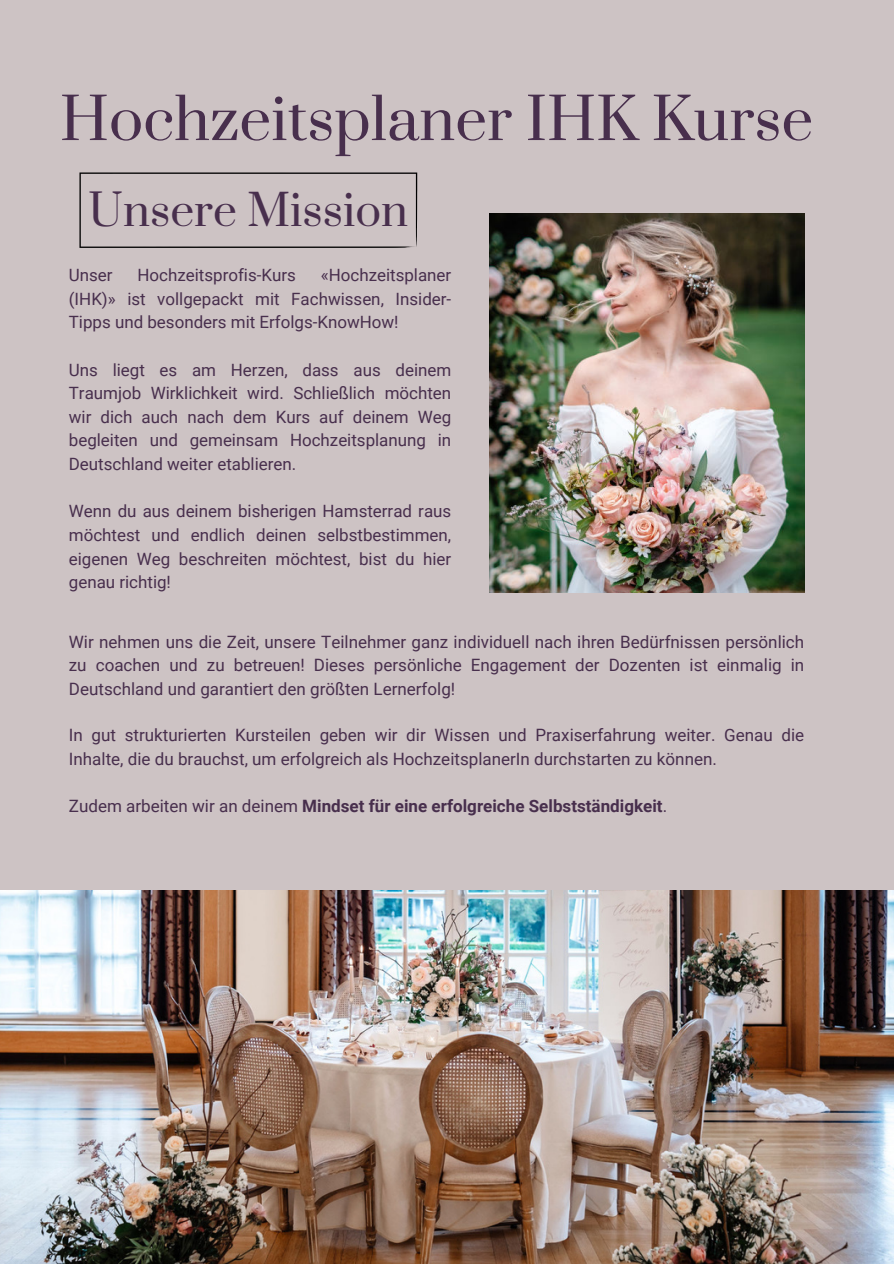
<style>
.page{position:relative;width:894px;height:1264px;background:#fff}
.page>*{position:absolute;margin:0;border:0;box-sizing:border-box;transform-origin:0 0}
.t1{font:56.7px "Prata";color:#482f4d}
.t2{font:42.6px "Prata";color:#482f4d}
.t3{font:16.95px/23.7px "Roboto";color:#482f4d;text-align:justify}
.t4{font:700 16.95px "Roboto";color:#482f4d}
.s1{font-weight:400}
</style>
<div class="page">
<div style="left:0;top:0;width:893px;height:1263px;background:#cdc3c4"></div>
<img style="left:489px;top:214px;width:315px;height:379px">
<svg style="left:79px;top:172px;width:338px;height:76px"></svg>
<img style="left:0;top:890px;width:893px;height:373px">
<h1 class="t1" style="left:60px;top:72px;width:754px">Hochzeitsplaner IHK Kurse</h1>
<h2 class="t2" style="left:89px;top:175px;width:321px">Unsere Mission</h2>
<p class="t3" style="left:69px;top:262px;width:45px">Unser</p>
<p class="t3" style="left:137px;top:262px;width:160px">Hochzeitsprofis-Kurs</p>
<p class="t3" style="left:69px;top:262px;width:384px;text-indent:252px">«Hochzeitsplaner (IHK)» ist vollgepackt mit Fachwissen, Insider-Tipps und besonders mit Erfolgs-KnowHow!</p>
<p class="t3" style="left:69px;top:357px;width:384px">Uns liegt es am Herzen, dass aus deinem Traumjob Wirklichkeit wird. Schließlich möchten wir dich auch nach dem Kurs auf deinem Weg begleiten und gemeinsam Hochzeitsplanung in Deutschland weiter etablieren.</p>
<p class="t3" style="left:69px;top:499px;width:384px">Wenn du aus deinem bisherigen Hamsterrad raus möchtest und endlich deinen selbstbestimmen, eigenen Weg beschreiten möchtest, bist du hier genau richtig!</p>
<p class="t3" style="left:69px;top:629px;width:736px">Wir nehmen uns die Zeit, unsere Teilnehmer ganz individuell nach ihren Bedürfnissen persönlich zu coachen und zu betreuen! Dieses persönliche Engagement der Dozenten ist einmalig in Deutschland und garantiert den größten Lernerfolg!</p>
<p class="t3" style="left:69px;top:723px;width:736px">In gut strukturierten Kursteilen geben wir dir Wissen und Praxiserfahrung weiter. Genau die<br>Inhalte, die du brauchst, um erfolgreich als HochzeitsplanerIn durchstarten zu können.</p>
<p class="t4" style="left:69px;top:793px;width:599px"><span class="s1">Zudem arbeiten wir an deinem</span> Mindset für eine erfolgreiche Selbstständigkeit<span class="s1">.</span></p>
</div>
